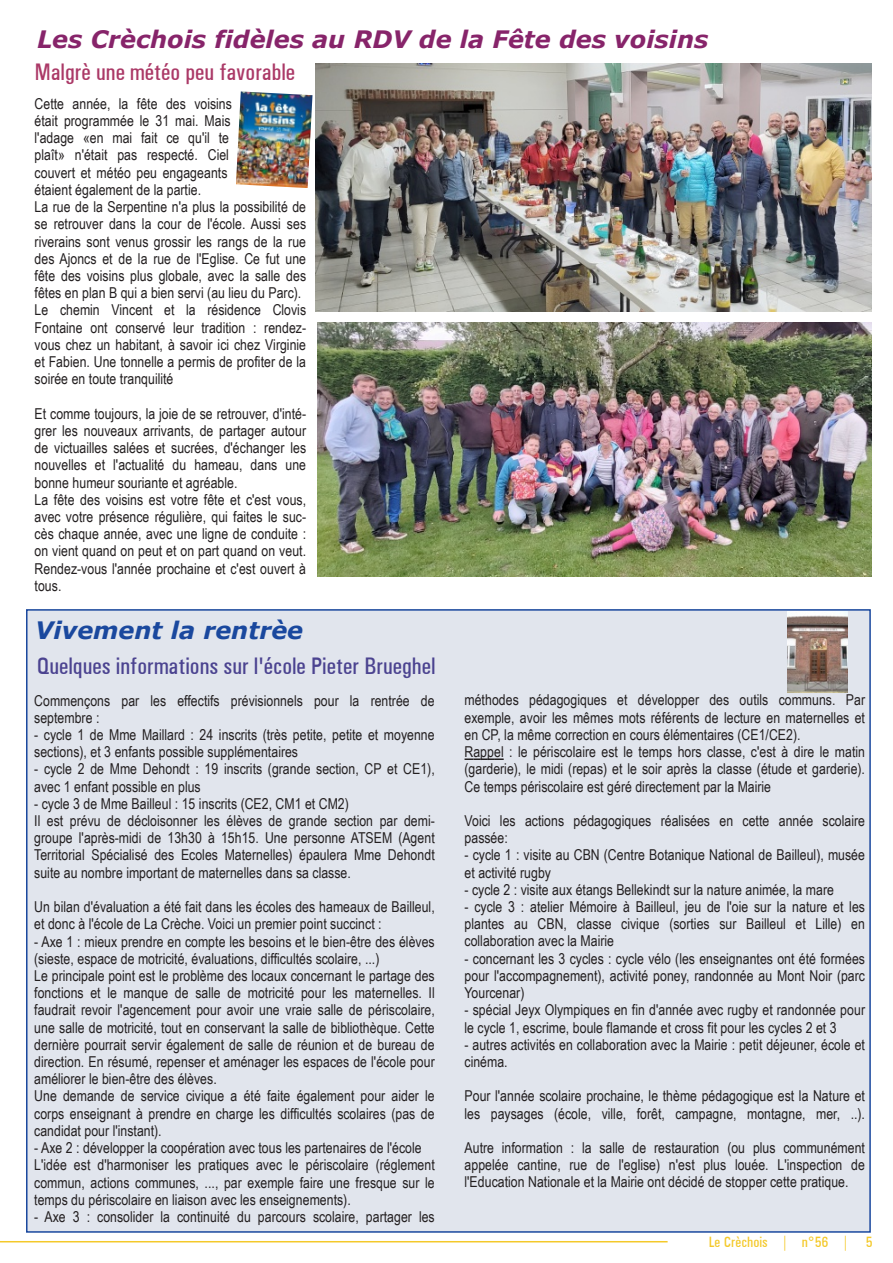
<style>
.page{position:relative;width:893px;height:1263px;background:#fff}
.page>*{position:absolute;margin:0;border:0;box-sizing:border-box;transform-origin:0 0}
.t1{font:24px "U001 Con";color:#4b4390}
.t2{font:italic 700 24px "Verdana";color:#87246a}
.t3{font:24px "U001 Con";color:#ab3967}
.t4{font:italic 700 24px "Verdana";color:#1a489e}
.t5{font:15px/17.2px "Arial Narrow";letter-spacing:.005em;color:#231f20}
.t6{font:15px "U001 Con";letter-spacing:.005em;color:#f4c92a}
</style>
<div class="page">
<div style="left:27px;top:610px;width:843px;height:622px;background:#e1e5ed"></div>
<hr style="left:0;top:1241px;width:668px;height:1px;background:#f4c92a">
<img style="left:316px;top:64px;width:555px;height:247px">
<img style="left:236px;top:91px;width:76px;height:97px">
<img style="left:317px;top:322px;width:555px;height:255px">
<svg style="left:465px;top:758px;width:39px;height:2px"></svg>
<img style="left:787px;top:612px;width:60px;height:80px">
<h1 class="t2" style="left:37px;top:24px;width:673px">Les Crèchois fidèles au RDV de la Fête des voisins</h1>
<h1 class="t3" style="left:34px;top:57px;width:262px">Malgrè une météo peu favorable</h1>
<p class="t5" style="left:35px;top:95px;width:273px">Cette année, la fête des voisins<br>était programmée le 31 mai. Mais<br>l'adage «en mai fait ce qu'il te<br>plaît» n'était pas respecté. Ciel<br>couvert et météo peu engageants<br>étaient également de la partie.<br>La rue de la Serpentine n'a plus la possibilité de se retrouver dans la cour de l'école. Aussi ses riverains sont venus grossir les rangs de la rue des Ajoncs et de la rue de l'Eglise. Ce fut une fête des voisins plus globale, avec la salle des fêtes en plan B qui a bien servi (au lieu du Parc).<br>Le chemin Vincent et la résidence Clovis Fontaine ont conservé leur tradition : rendez&shy;vous chez un habitant, à savoir ici chez Virginie et Fabien. Une tonnelle a permis de profiter de la soirée en toute tranquilité</p>
<p class="t5" style="left:35px;top:405px;width:273px">Et comme toujours, la joie de se retrouver, d'inté&shy;grer les nouveaux arrivants, de partager autour de victuailles salées et sucrées, d'échanger les nouvelles et l'actualité du hameau, dans une bonne humeur souriante et agréable.<br>La fête des voisins est votre fête et c'est vous, avec votre présence régulière, qui faites le suc&shy;cès chaque année, avec une ligne de conduite : on vient quand on peut et on part quand on veut.<br>Rendez-vous l'année prochaine et c'est ouvert à tous.</p>
<h1 class="t4" style="left:35px;top:614px;width:269px">Vivement la rentrèe</h1>
<h1 class="t1" style="left:37px;top:650px;width:400px">Quelques informations sur l'école Pieter Brueghel</h1>
<p class="t5" style="left:34px;top:691px;width:402px">Commençons par les effectifs prévisionnels pour la rentrée de septembre :</p>
<p class="t5" style="left:34px;top:726px;width:402px">- cycle 1 de Mme Maillard : 24 inscrits (très petite, petite et moyenne sections), et 3 enfants possible supplémentaires</p>
<p class="t5" style="left:34px;top:760px;width:402px">- cycle 2 de Mme Dehondt : 19 inscrits (grande section, CP et CE1), avec 1 enfant possible en plus</p>
<p class="t5" style="left:34px;top:795px;width:402px">- cycle 3 de Mme Bailleul : 15 inscrits (CE2, CM1 et CM2)<br>Il est prévu de décloisonner les élèves de grande section par demi&shy;groupe l'après-midi de 13h30 à 15h15. Une personne ATSEM (Agent Territorial Spécialisé des Ecoles Maternelles) épaulera Mme Dehondt suite au nombre important de maternelles dans sa classe.</p>
<p class="t5" style="left:34px;top:898px;width:402px">Un bilan d'évaluation a été fait dans les écoles des hameaux de Bailleul, et donc à l'école de La Crèche. Voici un premier point succinct :</p>
<p class="t5" style="left:34px;top:932px;width:402px">- Axe 1 : mieux prendre en compte les besoins et le bien-être des élèves (sieste, espace de motricité, évaluations, difficultés scolaire, ...)<br>Le principale point est le problème des locaux concernant le partage des fonctions et le manque de salle de motricité pour les maternelles. Il faudrait revoir l'agencement pour avoir une vraie salle de périscolaire, une salle de motricité, tout en conservant la salle de bibliothèque. Cette dernière pourrait servir également de salle de réunion et de bureau de direction. En résumé, repenser et aménager les espaces de l'école pour améliorer le bien-être des élèves.<br>Une demande de service civique a été faite également pour aider le corps enseignant à prendre en charge les difficultés scolaires (pas de candidat pour l'instant).</p>
<p class="t5" style="left:34px;top:1139px;width:402px">- Axe 2 : développer la coopération avec tous les partenaires de l'école L'idée est d'harmoniser les pratiques avec le périscolaire (réglement commun, actions communes, ..., par exemple faire une fresque sur le temps du périscolaire en liaison avec les enseignements).</p>
<p class="t5" style="left:34px;top:1208px;width:402px">- Axe 3 : consolider la continuité du parcours scolaire, partager les</p>
<p class="t5" style="left:465px;top:691px;width:402px">méthodes pédagogiques et développer des outils communs. Par exemple, avoir les mêmes mots référents de lecture en maternelles et en CP, la même correction en cours élémentaires (CE1/CE2).<br>Rappel : le périscolaire est le temps hors classe, c'est à dire le matin (garderie), le midi (repas) et le soir après la classe (étude et garderie).<br>Ce temps périscolaire est géré directement par la Mairie</p>
<p class="t5" style="left:465px;top:812px;width:402px">Voici les actions pédagogiques réalisées en cette année scolaire passée:</p>
<p class="t5" style="left:465px;top:846px;width:402px">- cycle 1 : visite au CBN (Centre Botanique National de Bailleul), musée et activité rugby</p>
<p class="t5" style="left:465px;top:881px;width:371px">- cycle 2 : visite aux étangs Bellekindt sur la nature animée, la mare</p>
<p class="t5" style="left:465px;top:898px;width:402px;text-align:justify">- cycle 3 : atelier Mémoire à Bailleul, jeu de l'oie sur la nature et les plantes au CBN, classe civique (sorties sur Bailleul et Lille) en collaboration avec la Mairie</p>
<p class="t5" style="left:465px;top:949px;width:402px;text-align:justify">- concernant les 3 cycles : cycle vélo (les enseignantes ont été formées pour l'accompagnement), activité poney, randonnée au Mont Noir (parc Yourcenar)</p>
<p class="t5" style="left:465px;top:1001px;width:402px">- spécial Jeyx Olympiques en fin d'année avec rugby et randonnée pour le cycle 1, escrime, boule flamande et cross fit pour les cycles 2 et 3</p>
<p class="t5" style="left:465px;top:1036px;width:402px">- autres activités en collaboration avec la Mairie : petit déjeuner, école et cinéma.</p>
<p class="t5" style="left:465px;top:1087px;width:402px">Pour l'année scolaire prochaine, le thème pédagogique est la Nature et les paysages (école, ville, forêt, campagne, montagne, mer, ..).</p>
<p class="t5" style="left:465px;top:1139px;width:402px;text-align:justify">Autre information : la salle de restauration (ou plus communément appelée cantine, rue de l'eglise) n'est plus louée. L'inspection de l'Education Nationale et la Mairie ont décidé de stopper cette pratique.</p>
<p class="t6" style="left:709px;top:1232px;width:165px">Le Crèchois | n°56 | 5</p>
</div>
